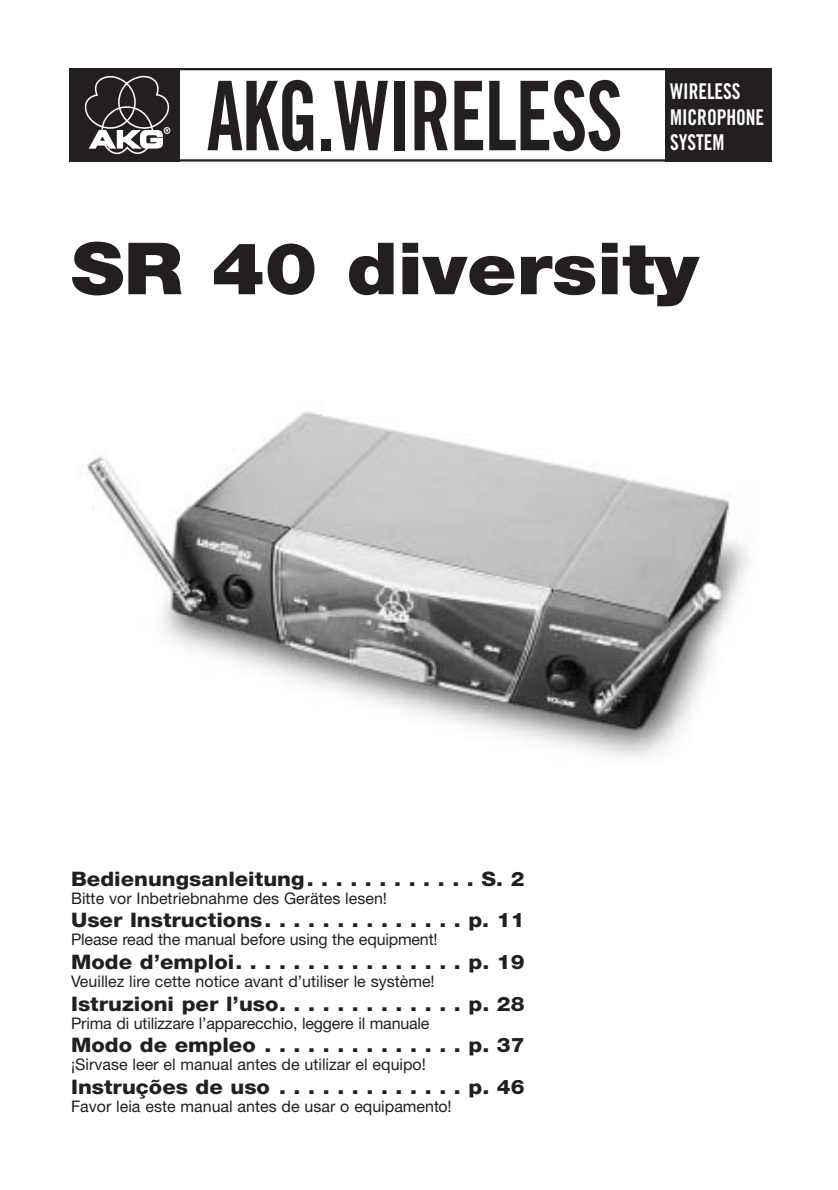
<style>
.page{position:relative;width:838px;height:1190px;background:#fff}
.page>*{position:absolute;margin:0;border:0;box-sizing:border-box;transform-origin:0 0}
.t1{font:96.2px "Trade Gothic Bold Cond Twenty";letter-spacing:-.02em;color:#231f1f;scale:.86 1}
.t2{font:900 72px "Helvetica Neue";color:#231f1f;scale:1.1 1}
.t3{font:21.8px/25.4px "Trade Gothic Bold Cond Twenty";letter-spacing:-.005em;color:#fff;scale:.9 1}
.t4{font:800 20px "Helvetica Neue";color:#231f1f;scale:1.1 1}
.t5{font:16px "Helvetica Neue";color:#231f1f}
</style>
<div class="page">
<img style="left:86px;top:411px;width:663px;height:346px">
<div style="left:69px;top:68px;width:692px;height:94px;border:2px solid #231f1f"></div>
<div style="left:69px;top:68px;width:111px;height:94px;background:#231f1f"></div>
<svg style="left:84px;top:75px;width:87px;height:80px"></svg>
<div style="left:164px;top:127px;width:6px;height:7px;border:1px solid #fff;border-radius:50%"></div>
<div style="left:666px;top:68px;width:106px;height:94px;background:#231f1f"></div>
<h1 class="t1" style="left:207px;top:81px;width:486px">AKG.WIRELESS</h1>
<h3 class="t3" style="left:670px;top:80px;width:106px">WIRELESS<br>MICROPHONE<br>SYSTEM</h3>
<h2 class="t2" style="left:71px;top:243px;width:572px">SR 40 diversity</h2>
<p class="t4" style="left:71px;top:871px;width:414px">Bedienungsanleitung. . . . . . . . . . . . S. 2</p>
<p class="t5" style="left:71px;top:892px;width:317px">Bitte vor Inbetriebnahme des Gerätes lesen!</p>
<p class="t4" style="left:71px;top:913px;width:414px">User Instructions. . . . . . . . . . . . . . p. 11</p>
<p class="t5" style="left:71px;top:934px;width:368px">Please read the manual before using the equipment!</p>
<p class="t4" style="left:71px;top:955px;width:414px">Mode d’emploi. . . . . . . . . . . . . . . . p. 19</p>
<p class="t5" style="left:71px;top:975px;width:365px">Veuillez lire cette notice avant d’utiliser le système!</p>
<p class="t4" style="left:71px;top:996px;width:414px">Istruzioni per l’uso. . . . . . . . . . . . . p. 28</p>
<p class="t5" style="left:71px;top:1017px;width:360px">Prima di utilizzare l’apparecchio, leggere il manuale</p>
<p class="t4" style="left:71px;top:1038px;width:414px">Modo de empleo . . . . . . . . . . . . . . p. 37</p>
<p class="t5" style="left:71px;top:1059px;width:356px">¡Sirvase leer el manual antes de utilizar el equipo!</p>
<p class="t4" style="left:71px;top:1080px;width:414px">Instruções de uso . . . . . . . . . . . . . p. 46</p>
<p class="t5" style="left:71px;top:1100px;width:382px">Favor leia este manual antes de usar o equipamento!</p>
</div>
